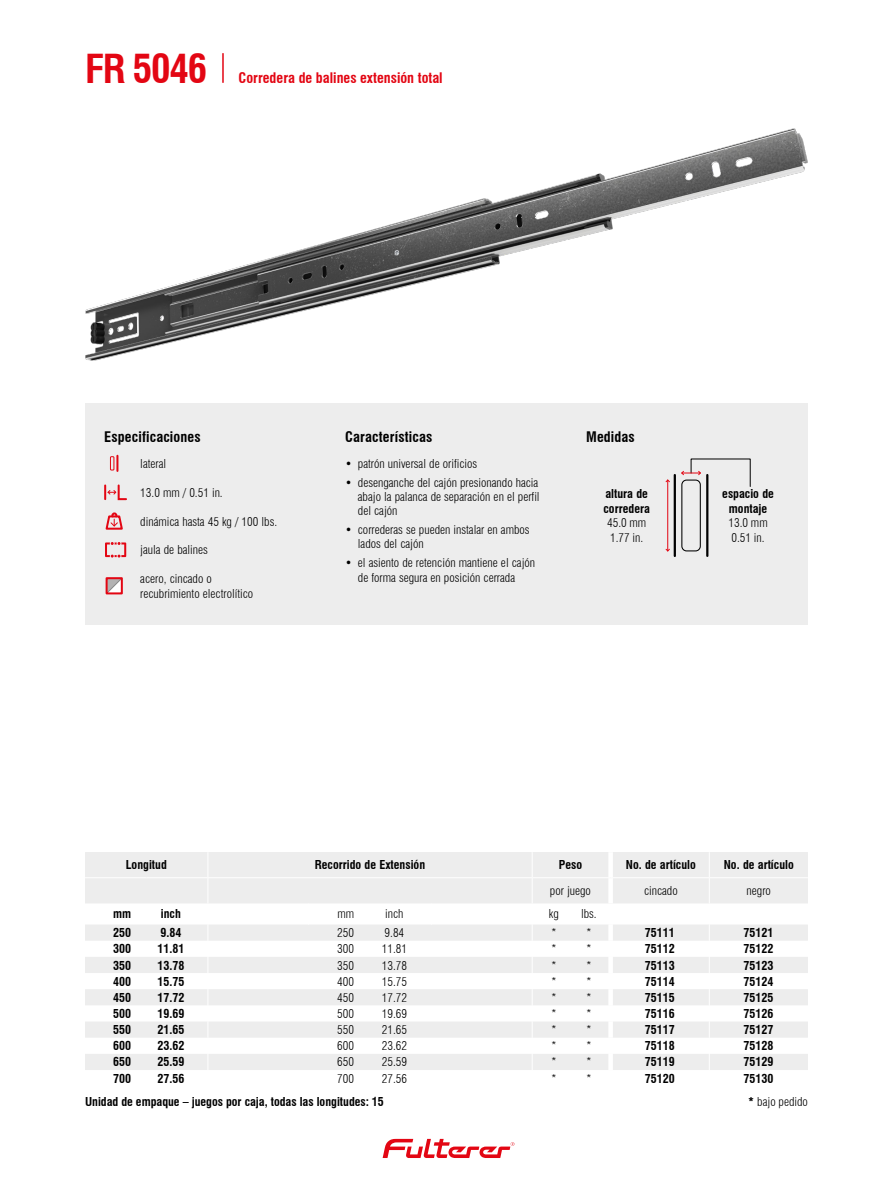
<style>
.page{position:relative;width:893px;height:1191px;background:#fff}
.page>*{position:absolute;margin:0;border:0;box-sizing:border-box;transform-origin:0 0}
.t1{font:700 condensed 39px "Swiss 721 BT";letter-spacing:-.03em;color:#e30613}
.CONTENT_Headline{font:700 condensed 14.25px "Swiss 721 BT";letter-spacing:.01em;color:#000}
.t2{font:700 condensed 14.25px "Swiss 721 BT";color:#e30613}
.CONTENT_Icons{font:300 condensed 12px/14.4px "Swiss 721 BT";color:#000}
.TABLE_Text_bold{font:700 condensed 12px "Swiss 721 BT";color:#000}
.TABLE_Text_bold-2{font:300 condensed 12px "Swiss 721 BT";color:#000}
.TABLE_Text_light{font:300 condensed 12px "Swiss 721 BT";color:#000}
.CONTENT_Headline-2{font:700 condensed 12px/14.4px "Swiss 721 BT";color:#000}
.s1{font-weight:700}
</style>
<div class="page">
<svg style="left:383px;top:1138px;width:131px;height:20px"></svg>
<img style="left:85px;top:128px;width:723px;height:233px">
<hr style="left:222px;top:53px;width:2px;height:30px;background:#e30613">
<svg style="left:85px;top:852px;width:723px;height:218px"></svg>
<div style="left:85px;top:403px;width:723px;height:222px;background:#ededed"></div>
<div style="left:681px;top:479px;width:20px;height:72px;border:1px solid #000;border-radius:5px"></div>
<hr style="left:706px;top:475px;width:2px;height:81px;background:#000">
<hr style="left:674px;top:475px;width:2px;height:81px;background:#000">
<hr style="left:667px;top:480px;width:1px;height:71px;background:#e30613">
<svg style="left:665px;top:548px;width:5px;height:4px"></svg>
<svg style="left:665px;top:479px;width:5px;height:4px"></svg>
<svg style="left:681px;top:459px;width:69px;height:28px"></svg>
<div style="left:110px;top:456px;width:4px;height:14px;border:1px solid #e30613"></div>
<svg style="left:116px;top:456px;width:2px;height:15px"></svg>
<svg style="left:104px;top:484px;width:23px;height:16px"></svg>
<svg style="left:106px;top:512px;width:17px;height:17px"></svg>
<svg style="left:105px;top:542px;width:21px;height:15px"></svg>
<svg style="left:109px;top:580px;width:11px;height:11px"></svg>
<div style="left:106px;top:577px;width:17px;height:17px;border:2px solid #e30613"></div>
<p class="t1" style="left:85px;top:45px;width:124px">FR 5046</p>
<p class="t2" style="left:239px;top:69px;width:206px">Corredera de balines extensión total</p>
<p class="CONTENT_Headline" style="left:104px;top:428px;width:98px">Especificaciones</p>
<p class="CONTENT_Icons" style="left:140px;top:456px;width:28px">lateral</p>
<p class="CONTENT_Icons" style="left:140px;top:485px;width:84px">13.0 mm / 0.51 in.</p>
<p class="CONTENT_Icons" style="left:140px;top:514px;width:138px">dinámica hasta 45 kg / 100 lbs.</p>
<p class="CONTENT_Icons" style="left:140px;top:543px;width:69px">jaula de balines</p>
<p class="CONTENT_Icons" style="left:140px;top:571px;width:114px">acero, cincado o recubrimiento electrolítico</p>
<p class="CONTENT_Headline" style="left:345px;top:428px;width:89px">Características</p>
<p class="CONTENT_Icons" style="left:345px;top:456px;width:134px">• patrón universal de orificios</p>
<p class="CONTENT_Icons" style="left:358px;top:475px;width:183px;text-align:justify;text-indent:-13px">• desenganche del cajón presionando hacia abajo la palanca de separación en el perfil del cajón</p>
<p class="CONTENT_Icons" style="left:358px;top:522px;width:173px;text-indent:-13px">• correderas se pueden instalar en ambos lados del cajón</p>
<p class="CONTENT_Icons" style="left:358px;top:555px;width:179px;text-indent:-13px">• el asiento de retención mantiene el cajón de forma segura en posición cerrada</p>
<p class="CONTENT_Headline" style="left:586px;top:428px;width:50px">Medidas</p>
<p class="CONTENT_Headline-2" style="left:603px;top:487px;width:48px">altura de corredera</p>
<p class="CONTENT_Icons" style="left:607px;top:515px;width:41px">45.0 mm<br>1.77 in.</p>
<p class="CONTENT_Headline-2" style="left:722px;top:487px;width:53px;text-align:center">espacio de montaje</p>
<p class="CONTENT_Icons" style="left:728px;top:515px;width:41px">13.0 mm<br>0.51 in.</p>
<p class="TABLE_Text_bold" style="left:126px;top:857px;width:43px">Longitud</p>
<p class="TABLE_Text_bold" style="left:315px;top:857px;width:112px">Recorrido de Extensión</p>
<p class="TABLE_Text_bold" style="left:559px;top:857px;width:25px">Peso</p>
<p class="TABLE_Text_bold" style="left:626px;top:857px;width:71px">No. de artículo</p>
<p class="TABLE_Text_bold" style="left:724px;top:857px;width:71px">No. de artículo</p>
<p class="TABLE_Text_light" style="left:550px;top:883px;width:43px">por juego</p>
<p class="TABLE_Text_light" style="left:644px;top:883px;width:35px">cincado</p>
<p class="TABLE_Text_light" style="left:747px;top:883px;width:26px">negro</p>
<p class="TABLE_Text_bold" style="left:113px;top:907px;width:20px">mm</p>
<p class="TABLE_Text_bold" style="left:161px;top:907px;width:21px">inch</p>
<p class="TABLE_Text_light" style="left:337px;top:907px;width:18px">mm</p>
<p class="TABLE_Text_light" style="left:385px;top:907px;width:20px">inch</p>
<p class="TABLE_Text_light" style="left:549px;top:907px;width:11px">kg</p>
<p class="TABLE_Text_light" style="left:581px;top:907px;width:17px">lbs.</p>
<p class="TABLE_Text_bold" style="left:113px;top:925px;width:19px">250</p>
<p class="TABLE_Text_bold" style="left:160px;top:925px;width:22px">9.84</p>
<p class="TABLE_Text_bold-2" style="left:337px;top:925px;width:18px">250</p>
<p class="TABLE_Text_bold-2" style="left:385px;top:925px;width:21px">9.84</p>
<p class="TABLE_Text_light" style="left:551px;top:925px;width:7px">*</p>
<p class="TABLE_Text_light" style="left:586px;top:925px;width:7px">*</p>
<p class="TABLE_Text_bold" style="left:113px;top:941px;width:19px">300</p>
<p class="TABLE_Text_bold" style="left:157px;top:941px;width:28px">11.81</p>
<p class="TABLE_Text_bold-2" style="left:337px;top:941px;width:18px">300</p>
<p class="TABLE_Text_bold-2" style="left:382px;top:941px;width:27px">11.81</p>
<p class="TABLE_Text_light" style="left:551px;top:941px;width:7px">*</p>
<p class="TABLE_Text_light" style="left:586px;top:941px;width:7px">*</p>
<p class="TABLE_Text_bold" style="left:113px;top:958px;width:19px">350</p>
<p class="TABLE_Text_bold" style="left:157px;top:958px;width:28px">13.78</p>
<p class="TABLE_Text_bold-2" style="left:337px;top:958px;width:18px">350</p>
<p class="TABLE_Text_bold-2" style="left:382px;top:958px;width:27px">13.78</p>
<p class="TABLE_Text_light" style="left:551px;top:958px;width:7px">*</p>
<p class="TABLE_Text_light" style="left:586px;top:958px;width:7px">*</p>
<p class="TABLE_Text_bold" style="left:113px;top:974px;width:19px">400</p>
<p class="TABLE_Text_bold" style="left:157px;top:974px;width:28px">15.75</p>
<p class="TABLE_Text_bold-2" style="left:337px;top:974px;width:18px">400</p>
<p class="TABLE_Text_bold-2" style="left:382px;top:974px;width:27px">15.75</p>
<p class="TABLE_Text_light" style="left:551px;top:974px;width:7px">*</p>
<p class="TABLE_Text_light" style="left:586px;top:974px;width:7px">*</p>
<p class="TABLE_Text_bold" style="left:113px;top:990px;width:19px">450</p>
<p class="TABLE_Text_bold" style="left:157px;top:990px;width:28px">17.72</p>
<p class="TABLE_Text_bold-2" style="left:337px;top:990px;width:18px">450</p>
<p class="TABLE_Text_bold-2" style="left:382px;top:990px;width:27px">17.72</p>
<p class="TABLE_Text_light" style="left:551px;top:990px;width:7px">*</p>
<p class="TABLE_Text_light" style="left:586px;top:990px;width:7px">*</p>
<p class="TABLE_Text_bold" style="left:113px;top:1006px;width:19px">500</p>
<p class="TABLE_Text_bold" style="left:157px;top:1006px;width:28px">19.69</p>
<p class="TABLE_Text_bold-2" style="left:337px;top:1006px;width:18px">500</p>
<p class="TABLE_Text_bold-2" style="left:382px;top:1006px;width:27px">19.69</p>
<p class="TABLE_Text_light" style="left:551px;top:1006px;width:7px">*</p>
<p class="TABLE_Text_light" style="left:586px;top:1006px;width:7px">*</p>
<p class="TABLE_Text_bold" style="left:113px;top:1022px;width:19px">550</p>
<p class="TABLE_Text_bold" style="left:157px;top:1022px;width:28px">21.65</p>
<p class="TABLE_Text_bold-2" style="left:337px;top:1022px;width:18px">550</p>
<p class="TABLE_Text_bold-2" style="left:382px;top:1022px;width:27px">21.65</p>
<p class="TABLE_Text_light" style="left:551px;top:1022px;width:7px">*</p>
<p class="TABLE_Text_light" style="left:586px;top:1022px;width:7px">*</p>
<p class="TABLE_Text_bold" style="left:113px;top:1038px;width:19px">600</p>
<p class="TABLE_Text_bold" style="left:157px;top:1038px;width:28px">23.62</p>
<p class="TABLE_Text_bold-2" style="left:337px;top:1038px;width:18px">600</p>
<p class="TABLE_Text_bold-2" style="left:382px;top:1038px;width:27px">23.62</p>
<p class="TABLE_Text_light" style="left:551px;top:1038px;width:7px">*</p>
<p class="TABLE_Text_light" style="left:586px;top:1038px;width:7px">*</p>
<p class="TABLE_Text_bold" style="left:113px;top:1055px;width:19px">650</p>
<p class="TABLE_Text_bold" style="left:157px;top:1055px;width:28px">25.59</p>
<p class="TABLE_Text_bold-2" style="left:337px;top:1055px;width:18px">650</p>
<p class="TABLE_Text_bold-2" style="left:382px;top:1055px;width:27px">25.59</p>
<p class="TABLE_Text_light" style="left:551px;top:1055px;width:7px">*</p>
<p class="TABLE_Text_light" style="left:586px;top:1055px;width:7px">*</p>
<p class="TABLE_Text_bold" style="left:113px;top:1071px;width:19px">700</p>
<p class="TABLE_Text_bold" style="left:157px;top:1071px;width:28px">27.56</p>
<p class="TABLE_Text_bold-2" style="left:337px;top:1071px;width:18px">700</p>
<p class="TABLE_Text_bold-2" style="left:382px;top:1071px;width:27px">27.56</p>
<p class="TABLE_Text_light" style="left:551px;top:1071px;width:7px">*</p>
<p class="TABLE_Text_light" style="left:586px;top:1071px;width:7px">*</p>
<p class="TABLE_Text_bold" style="left:85px;top:1094px;width:300px">Unidad de empaque – juegos por caja, todas las longitudes: 15</p>
<p class="TABLE_Text_bold" style="left:645px;top:925px;width:31px">75111</p>
<p class="TABLE_Text_bold" style="left:744px;top:925px;width:31px">75121</p>
<p class="TABLE_Text_bold" style="left:645px;top:941px;width:31px">75112</p>
<p class="TABLE_Text_bold" style="left:744px;top:941px;width:31px">75122</p>
<p class="TABLE_Text_bold" style="left:645px;top:958px;width:31px">75113</p>
<p class="TABLE_Text_bold" style="left:744px;top:958px;width:31px">75123</p>
<p class="TABLE_Text_bold" style="left:645px;top:974px;width:31px">75114</p>
<p class="TABLE_Text_bold" style="left:744px;top:974px;width:31px">75124</p>
<p class="TABLE_Text_bold" style="left:645px;top:990px;width:31px">75115</p>
<p class="TABLE_Text_bold" style="left:744px;top:990px;width:31px">75125</p>
<p class="TABLE_Text_bold" style="left:645px;top:1006px;width:31px">75116</p>
<p class="TABLE_Text_bold" style="left:744px;top:1006px;width:31px">75126</p>
<p class="TABLE_Text_bold" style="left:645px;top:1022px;width:31px">75117</p>
<p class="TABLE_Text_bold" style="left:744px;top:1022px;width:31px">75127</p>
<p class="TABLE_Text_bold" style="left:645px;top:1038px;width:31px">75118</p>
<p class="TABLE_Text_bold" style="left:744px;top:1038px;width:31px">75128</p>
<p class="TABLE_Text_bold" style="left:645px;top:1055px;width:31px">75119</p>
<p class="TABLE_Text_bold" style="left:744px;top:1055px;width:31px">75129</p>
<p class="TABLE_Text_bold" style="left:645px;top:1071px;width:31px">75120</p>
<p class="TABLE_Text_bold" style="left:744px;top:1071px;width:31px">75130</p>
<p class="CONTENT_Icons" style="left:748px;top:1094px;width:61px"><span class="s1">*</span> bajo pedido</p>
</div>
